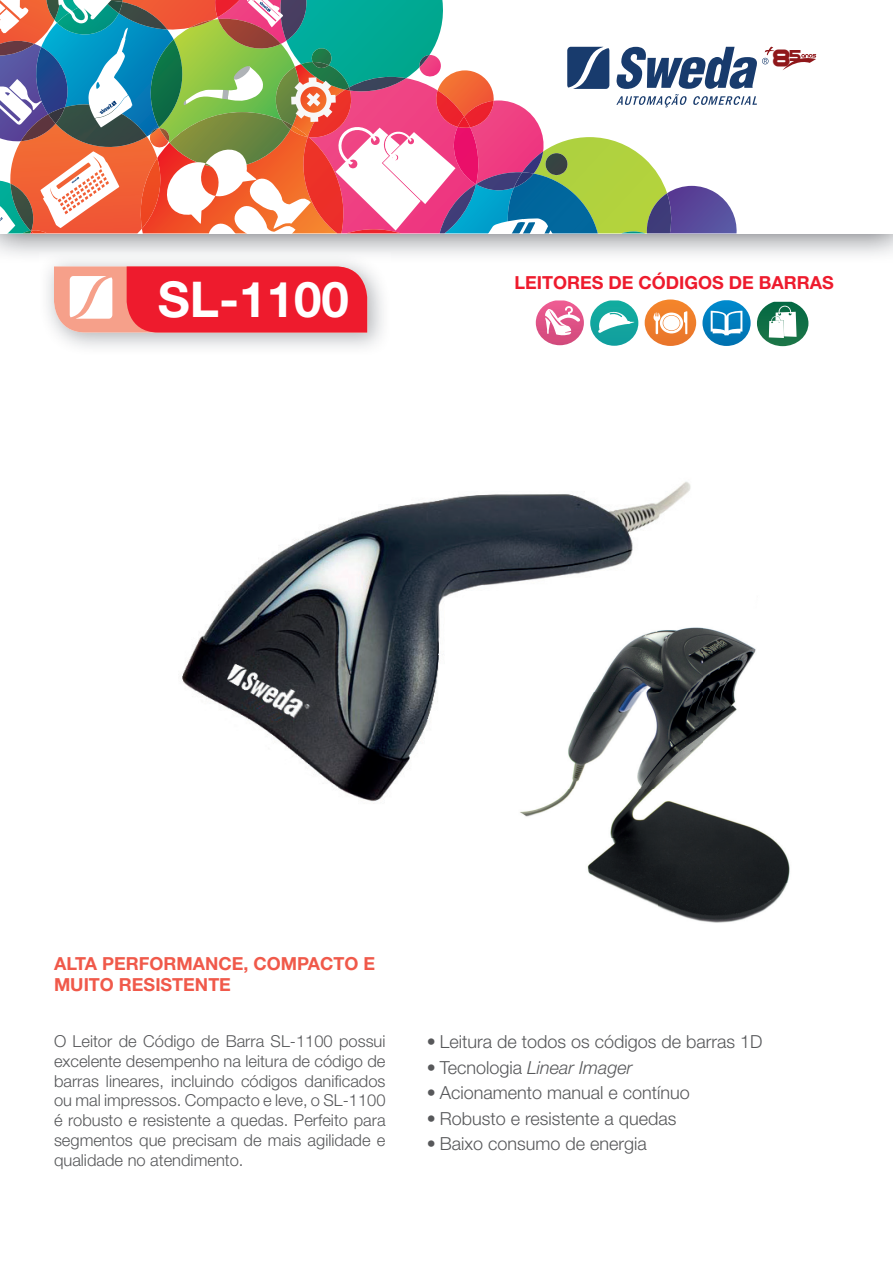
<style>
.page{position:relative;width:893px;height:1263px;background:#fff}
.page>*{position:absolute;margin:0;border:0;box-sizing:border-box;transform-origin:0 0}
.t1{font:700 49.35px "Helvetica Neue";color:#fff}
.t2{font:19.35px "Astro 867";color:#8f171a}
.t3{font:300 18px "Helvetica Neue";color:#57585a}
.t4{font:700 18px/21.6px "Helvetica Neue";color:#f0594a}
.t5{font:700 18px "Helvetica Neue";color:#ee1b2d}
.t6{font:italic 300 18px "Helvetica Neue";color:#57585a}
.t7{font:300 16.5px/19.8px "Helvetica Neue";color:#57585a;text-align:justify}
.s1{font-style:normal}
</style>
<div class="page">
<img style="left:40px;top:252px;width:350px;height:96px">
<svg style="left:54px;top:266px;width:313px;height:66px;background:#f0454f"></svg>
<svg style="left:783px;top:54px;width:33px;height:16px"></svg>
<svg style="left:0;top:0;width:774px;height:233px"></svg>
<svg style="left:536px;top:300px;width:48px;height:45px"></svg>
<svg style="left:590px;top:300px;width:48px;height:46px"></svg>
<svg style="left:645px;top:299px;width:51px;height:47px"></svg>
<div style="left:663px;top:316px;width:17px;height:14px;background:#fff;border-radius:50%"></div>
<svg style="left:702px;top:300px;width:49px;height:46px"></svg>
<svg style="left:757px;top:302px;width:51px;height:44px"></svg>
<img style="left:182px;top:481px;width:509px;height:321px">
<img style="left:702px;top:627px;width:54px;height:117px">
<img style="left:659px;top:811px;width:131px;height:112px">
<img style="left:587px;top:838px;width:72px;height:69px">
<img style="left:510px;top:595px;width:192px;height:243px">
<h1 class="t1" style="left:158px;top:269px;width:193px">SL-1100</h1>
<p class="t2" style="left:773px;top:50px;width:30px">8<sup>5</sup></p>
<p class="t5" style="left:514px;top:272px;width:321px">LEITORES DE CÓDIGOS DE BARRAS</p>
<p class="t4" style="left:54px;top:952px;width:323px">ALTA PERFORMANCE, COMPACTO E<br>MUITO RESISTENTE</p>
<p class="t7" style="left:54px;top:1031px;width:333px">O Leitor de Código de Barra SL-1100 possui excelente desempenho na leitura de código de barras lineares, incluindo códigos danificados ou mal impressos. Compacto e leve, o SL-1100 é robusto e resistente a quedas. Perfeito para segmentos que precisam de mais agilidade e qualidade no atendimento.</p>
<p class="t3" style="left:427px;top:1031px;width:337px">• Leitura de todos os códigos de barras 1D</p>
<p class="t6" style="left:427px;top:1056px;width:207px"><span class="s1">• Tecnologia</span> Linear Imager</p>
<p class="t3" style="left:427px;top:1082px;width:264px">• Acionamento manual e contínuo</p>
<p class="t3" style="left:427px;top:1107px;width:251px">• Robusto e resistente a quedas</p>
<p class="t3" style="left:427px;top:1133px;width:221px">• Baixo consumo de energia</p>
</div>
